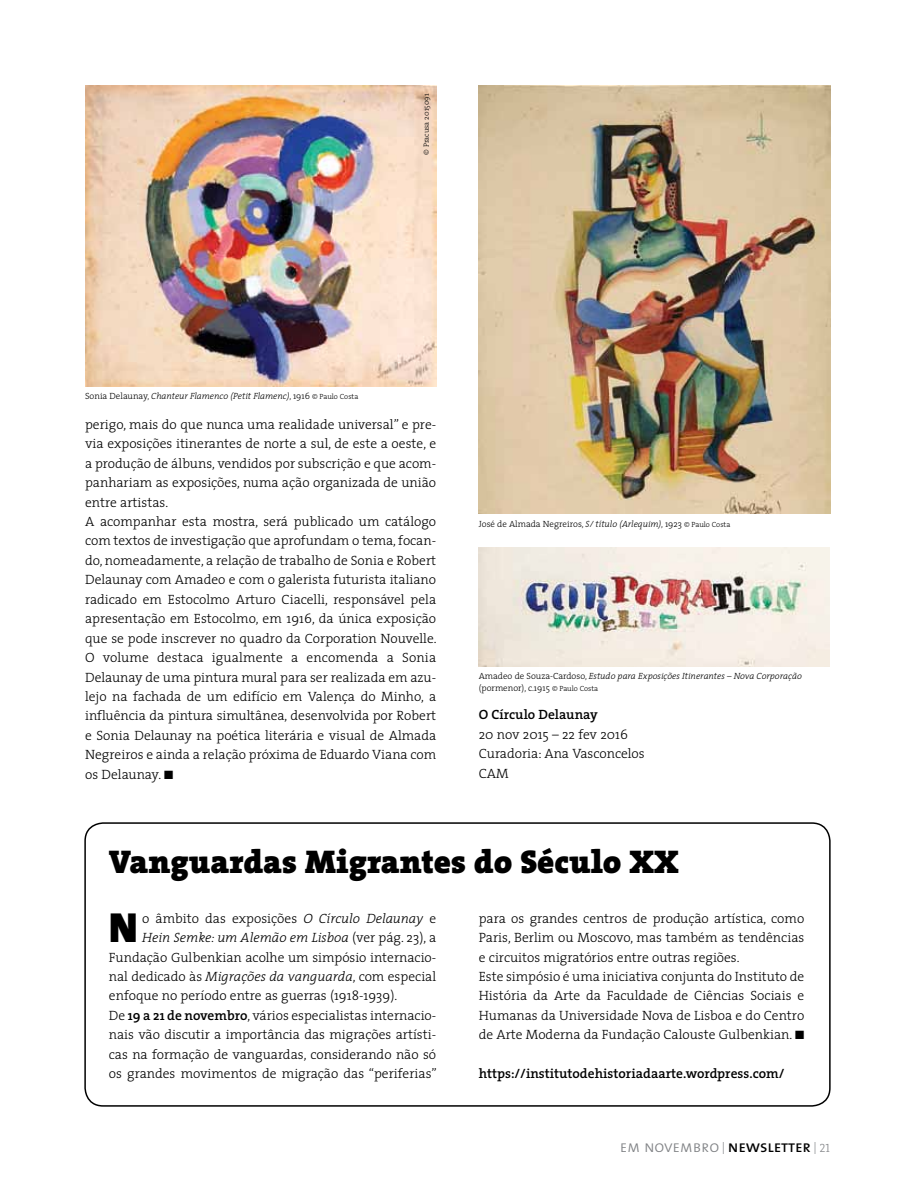
<style>
.page{position:relative;width:915px;height:1191px;background:#fff}
.page>*{position:absolute;margin:0;border:0;box-sizing:border-box;transform-origin:0 0}
.t1{font:42.3px "The Sans Black Caps";color:#000}
.t2{font:900 33px "The Serif";color:#000}
.t3{font:16.5px "The Mix Light Caps";letter-spacing:-.01em;color:#808285}
.t4{font:300 13.5px/19.5px "The Serif";color:#000}
.t5{font:600 13.5px "The Serif";color:#000}
.t6{font:italic 300 13.5px "The Serif";color:#000}
.t7{font:13.5px "The Serif Light Caps";color:#000}
.t8{font:italic 300 9px/12px "The Serif";color:#000}
.t9{font:300 9px "The Serif";color:#000}
.t10{font:300 7.5px "The Serif";color:#000}
.s1{font-style:normal}
.s2{font-style:normal;font-size:7.5px}
.s3{font-style:italic}
.s4{font-size:7.5px}
.s5{font-weight:600}
.s6{font-family:"The Serif Light Caps";font-size:12px}
.s7{font-family:"The Mix Caps";color:#000}
</style>
<div class="page">
<div style="left:84px;top:822px;width:746px;height:284px;border:2px solid #000;border-radius:18px"></div>
<img style="left:85px;top:85px;width:351px;height:301px">
<img style="left:478px;top:85px;width:352px;height:429px">
<img style="left:478px;top:547px;width:351px;height:119px">
<p class="t10" style="left:420px;top:155px;width:63px;rotate:-90deg">© Pracusa 2015091</p>
<p class="t8" style="left:85px;top:389px;width:274px"><span class="s1">Sonia Delaunay,</span> Chanteur Flamenco (Petit Flamenc)<span class="s1">, 1916</span> <span class="s2">© Paulo Costa</span></p>
<p class="t4" style="left:85px;top:414px;width:353px">perigo, mais do que nunca uma realidade universal” e pre&shy;via exposições itinerantes de norte a sul, de este a oeste, e a produção de álbuns, vendidos por subscrição e que acom&shy;panhariam as exposições, numa ação organizada de união entre artistas.<br>A acompanhar esta mostra, será publicado um catálogo com textos de investigação que aprofundam o tema, focan&shy;do, nomeadamente, a relação de trabalho de Sonia e Robert Delaunay com Amadeo e com o galerista futurista italiano radicado em Estocolmo Arturo Ciacelli, responsável pela apresentação em Estocolmo, em 1916, da única exposição que se pode inscrever no quadro da Corporation Nouvelle.<br>O volume destaca igualmente a encomenda a Sonia Delaunay de uma pintura mural para ser realizada em azu&shy;lejo na fachada de um edifício em Valença do Minho, a influência da pintura simultânea, desenvolvida por Robert e Sonia Delaunay na poética literária e visual de Almada Negreiros e ainda a relação próxima de Eduardo Viana com os Delaunay. ■</p>
<p class="t9" style="left:478px;top:516px;width:253px">José de Almada Negreiros, <span class="s3">S/ título (Arlequim)</span>, 1923 <span class="s4">© Paulo Costa</span></p>
<p class="t8" style="left:478px;top:670px;width:324px"><span class="s1">Amadeo de Souza-Cardoso,</span> Estudo para Exposições Itinerantes – Nova Corporação <span class="s1">(pormenor), c.1915</span> <span class="s2">© Paulo Costa</span></p>
<p class="t5" style="left:478px;top:703px;width:120px">O Círculo Delaunay</p>
<p class="t4" style="left:478px;top:724px;width:167px">20 nov 2015 – 22 fev 2016<br>Curadoria: Ana Vasconcelos</p>
<p class="t7" style="left:478px;top:762px;width:31px">CAM</p>
<h2 class="t2" style="left:109px;top:833px;width:571px">Vanguardas Migrantes do Século XX</h2>
<p class="t4" style="left:478px;top:908px;width:327px">para os grandes centros de produção artística, como Paris, Berlim ou Moscovo, mas também as tendências e circuitos migratórios entre outras regiões.<br>Este simpósio é uma iniciativa conjunta do Instituto de História da Arte da Faculdade de Ciências Sociais e Humanas da Universidade Nova de Lisboa e do Centro de Arte Moderna da Fundação Calouste Gulbenkian. ■</p>
<p class="t5" style="left:478px;top:1062px;width:307px">https://institutodehistoriadaarte.wordpress.com/</p>
<h1 class="t1" style="left:109px;top:892px;width:31px">N</h1>
<p class="t4" style="left:142px;top:908px;width:295px">o âmbito das exposições <span class="s3">O Círculo Delaunay</span> e</p>
<p class="t6" style="left:142px;top:926px;width:295px">Hein Semke: um Alemão em Lisboa <span class="s1">(ver pág. 23), a</span></p>
<p class="t4" style="left:109px;top:946px;width:328px">Fundação Gulbenkian acolhe um simpósio internacio-</p>
<p class="t4" style="left:109px;top:966px;width:328px">nal dedicado às <span class="s3">Migrações da vanguarda</span>, com especial</p>
<p class="t4" style="left:109px;top:985px;width:290px">enfoque no período entre as guerras (1918-1939).</p>
<p class="t4" style="left:109px;top:1005px;width:328px">De <span class="s5">19 a 21 de novembro</span>, vários especialistas internacio-</p>
<p class="t4" style="left:109px;top:1024px;width:328px">nais vão discutir a importância das migrações artísti-</p>
<p class="t4" style="left:109px;top:1044px;width:329px">cas na formação de vanguardas, considerando não só</p>
<p class="t4" style="left:109px;top:1063px;width:329px">os grandes movimentos de migração das “periferias”</p>
<p class="t3" style="left:619px;top:1132px;width:211px">em novembro <span class="s6">|</span> <span class="s7">newsletter</span> <span class="s6">| 21</span></p>
</div>
